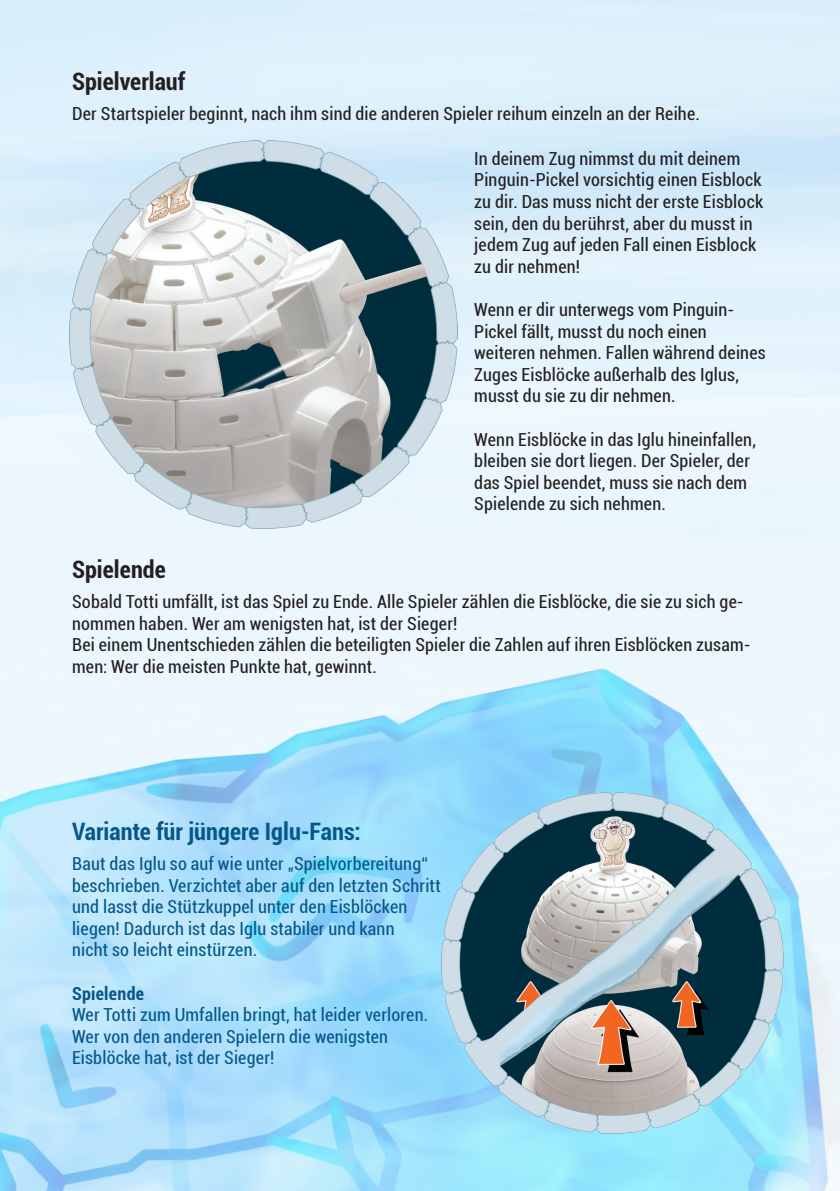
<style>
.page{position:relative;width:840px;height:1191px;background:#fff}
.page>*{position:absolute;margin:0;border:0;box-sizing:border-box;transform-origin:0 0}
.t1{font:700 condensed 24px "Roboto";color:#055889}
.t2{font:700 condensed 24px "Roboto";letter-spacing:.005em;color:#231f20}
.t3{font:condensed 18px/21.6px "Roboto";letter-spacing:.01em;color:#231f20}
.t4{font:condensed 18px/21.6px "Roboto";letter-spacing:.01em;color:#055889}
.t5{font:700 condensed 18px "Roboto";letter-spacing:.015em;color:#055889}
</style>
<div class="page">
<img style="left:0;top:426px;width:839px;height:765px">
<img style="left:69px;top:140px;width:388px;height:388px">
<img style="left:441px;top:792px;width:341px;height:341px">
<h1 class="t2" style="left:72px;top:65px;width:115px">Spielverlauf</h1>
<p class="t3" style="left:72px;top:102px;width:629px">Der Startspieler beginnt, nach ihm sind die anderen Spieler reihum einzeln an der Reihe.</p>
<p class="t3" style="left:474px;top:147px;width:290px">In deinem Zug nimmst du mit deinem Pinguin-Pickel vorsichtig einen Eisblock zu dir. Das muss nicht der erste Eisblock sein, den du berührst, aber du musst in jedem Zug auf jeden Fall einen Eisblock zu dir nehmen!</p>
<p class="t3" style="left:474px;top:298px;width:293px">Wenn er dir unterwegs vom Pinguin-Pickel fällt, musst du noch einen weiteren nehmen. Fallen während deines Zuges Eisblöcke außerhalb des Iglus, musst du sie zu dir nehmen.</p>
<p class="t3" style="left:474px;top:428px;width:283px">Wenn Eisblöcke in das Iglu hineinfallen, bleiben sie dort liegen. Der Spieler, der das Spiel beendet, muss sie nach dem Spielende zu sich nehmen.</p>
<h1 class="t2" style="left:72px;top:553px;width:95px">Spielende</h1>
<p class="t3" style="left:72px;top:590px;width:679px">Sobald Totti umfällt, ist das Spiel zu Ende. Alle Spieler zählen die Eisblöcke, die sie zu sich ge&shy;nommen haben. Wer am wenigsten hat, ist der Sieger!<br>Bei einem Unentschieden zählen die beteiligten Spieler die Zahlen auf ihren Eisblöcken zusam&shy;men: Wer die meisten Punkte hat, gewinnt.</p>
<h1 class="t1" style="left:72px;top:814px;width:290px">Variante für jüngere Iglu-Fans:</h1>
<p class="t4" style="left:72px;top:852px;width:370px">Baut das Iglu so auf wie unter „Spielvorbereitung“ beschrieben. Verzichtet aber auf den letzten Schritt und lasst die Stützkuppel unter den Eisblöcken liegen! Dadurch ist das Iglu stabiler und kann<br>nicht so leicht einstürzen.</p>
<p class="t5" style="left:72px;top:980px;width:73px">Spielende</p>
<p class="t4" style="left:72px;top:1003px;width:357px">Wer Totti zum Umfallen bringt, hat leider verloren.<br>Wer von den anderen Spielern die wenigsten<br>Eisblöcke hat, ist der Sieger!</p>
</div>
